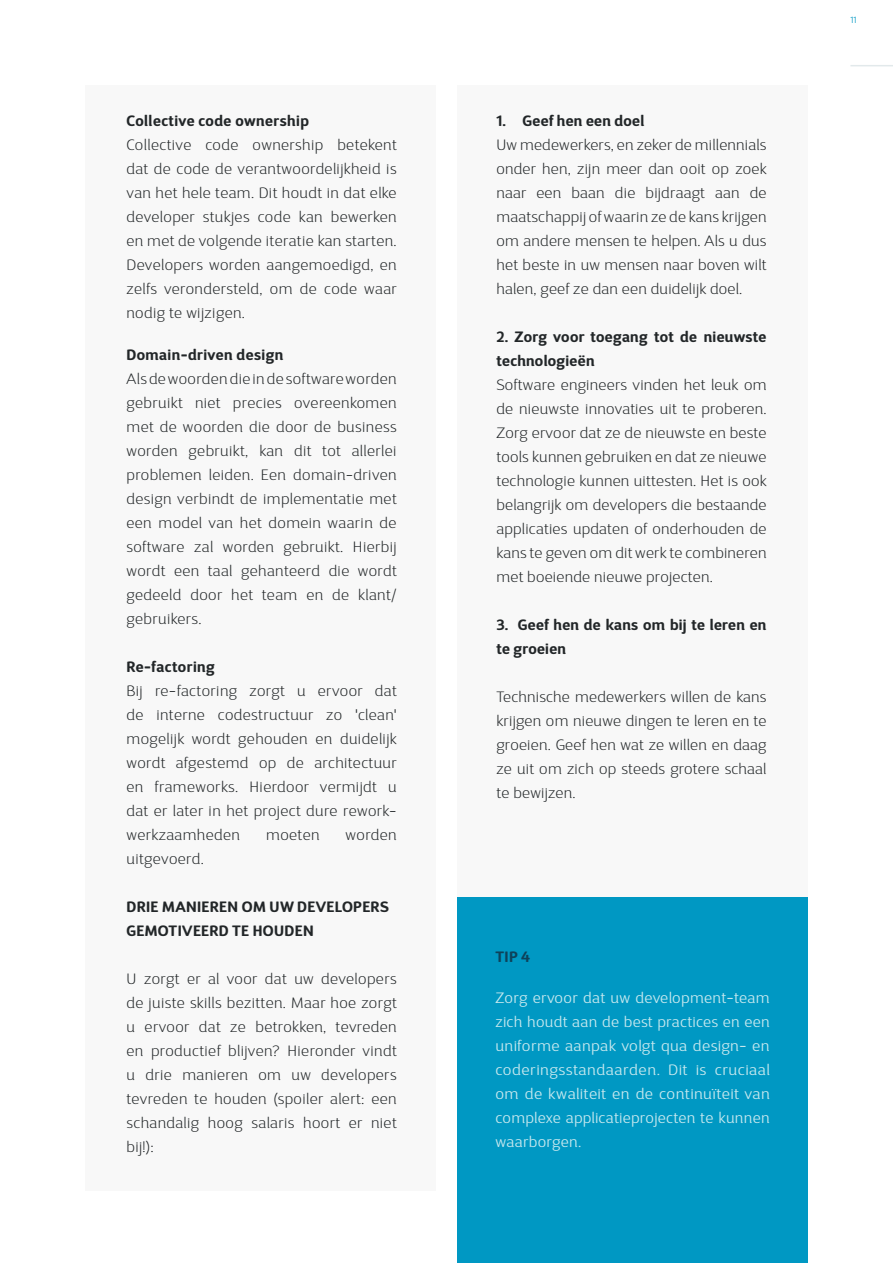
<style>
.page{position:relative;width:893px;height:1263px;background:#fff}
.page>*{position:absolute;margin:0;border:0;box-sizing:border-box;transform-origin:0 0}
.t1{font:200 15px/24px "D Sari";letter-spacing:.03em;color:#222628;text-align:justify}
.t2{font:300 15px/24px "D Sari";letter-spacing:.025em;color:#c8e9ef;text-align:justify}
.t3{font:700 15px/24px "D Sari";letter-spacing:.025em;color:#222628}
.t4{font:700 15px "D Sari";color:#0e425a}
.t5{font:300 9px "D Sari";color:#0098c3}
</style>
<div class="page">
<hr style="left:850px;top:65px;width:43px;height:1px;background:#e2e9eb">
<div style="left:85px;top:85px;width:351px;height:1106px;background:#f8f8f8"></div>
<div style="left:457px;top:85px;width:351px;height:1106px;background:#f8f8f8"></div>
<div style="left:457px;top:897px;width:351px;height:366px;background:#0098c3"></div>
<p class="t3" style="left:126px;top:109px;width:184px">Collective code ownership</p>
<p class="t1" style="left:126px;top:133px;width:272px">Collective code ownership betekent dat de code de verantwoordelijkheid is van het hele team. Dit houdt in dat elke developer stukjes code kan bewerken en met de volgende iteratie kan starten.<br>Developers worden aangemoedigd, en zelfs verondersteld, om de code waar nodig te wijzigen.</p>
<p class="t3" style="left:126px;top:343px;width:158px">Domain-driven design</p>
<p class="t1" style="left:126px;top:367px;width:272px">Als de woorden die in de software worden gebruikt niet precies overeenkomen met de woorden die door de business worden gebruikt, kan dit tot allerlei problemen leiden. Een domain-driven design verbindt de implementatie met een model van het domein waarin de software zal worden gebruikt. Hierbij wordt een taal gehanteerd die wordt gedeeld door het team en de klant/ gebruikers.</p>
<p class="t3" style="left:126px;top:655px;width:90px">Re-factoring</p>
<p class="t1" style="left:126px;top:679px;width:272px">Bij re-factoring zorgt u ervoor dat de interne codestructuur zo 'clean' mogelijk wordt gehouden en duidelijk wordt afgestemd op de architectuur en frameworks. Hierdoor vermijdt u dat er later in het project dure rework&shy;werkzaamheden</p>
<p class="t1" style="left:266px;top:823px;width:55px">moeten</p>
<p class="t1" style="left:346px;top:823px;width:52px">worden</p>
<p class="t1" style="left:126px;top:847px;width:79px">uitgevoerd.</p>
<p class="t3" style="left:126px;top:895px;width:264px">DRIE MANIEREN OM UW DEVELOPERS<br>GEMOTIVEERD TE HOUDEN</p>
<p class="t1" style="left:126px;top:967px;width:272px">U zorgt er al voor dat uw developers de juiste skills bezitten. Maar hoe zorgt u ervoor dat ze betrokken, tevreden en productief blijven? Hieronder vindt u drie manieren om uw developers tevreden te houden (spoiler alert: een schandalig hoog salaris hoort er niet bij!):</p>
<p class="t3" style="left:496px;top:109px;width:149px">1. Geef hen een doel</p>
<p class="t1" style="left:496px;top:133px;width:272px">Uw medewerkers, en zeker de millennials onder hen, zijn meer dan ooit op zoek naar een baan die bijdraagt aan de maatschappij of waarin ze de kans krijgen om andere mensen te helpen. Als u dus het beste in uw mensen naar boven wilt halen, geef ze dan een duidelijk doel.</p>
<p class="t3" style="left:496px;top:325px;width:272px">2. Zorg voor toegang tot de nieuwste technologieën</p>
<p class="t1" style="left:496px;top:373px;width:272px">Software engineers vinden het leuk om de nieuwste innovaties uit te proberen.<br>Zorg ervoor dat ze de nieuwste en beste tools kunnen gebruiken en dat ze nieuwe technologie kunnen uittesten. Het is ook belangrijk om developers die bestaande applicaties updaten of onderhouden de kans te geven om dit werk te combineren met boeiende nieuwe projecten.</p>
<p class="t3" style="left:496px;top:613px;width:271px">3. Geef hen de kans om bij te leren en te groeien</p>
<p class="t1" style="left:496px;top:685px;width:272px">Technische medewerkers willen de kans krijgen om nieuwe dingen te leren en te groeien. Geef hen wat ze willen en daag ze uit om zich op steeds grotere schaal te bewijzen.</p>
<p class="t4" style="left:495px;top:947px;width:36px">TIP 4</p>
<p class="t2" style="left:495px;top:985px;width:276px">Zorg ervoor dat uw development-team zich houdt aan de best practices en een uniforme aanpak volgt qua design- en coderingsstandaarden. Dit is cruciaal om de kwaliteit en de continuïteit van complexe applicatieprojecten te kunnen waarborgen.</p>
<p class="t5" style="left:850px;top:14px;width:7px">11</p>
</div>
